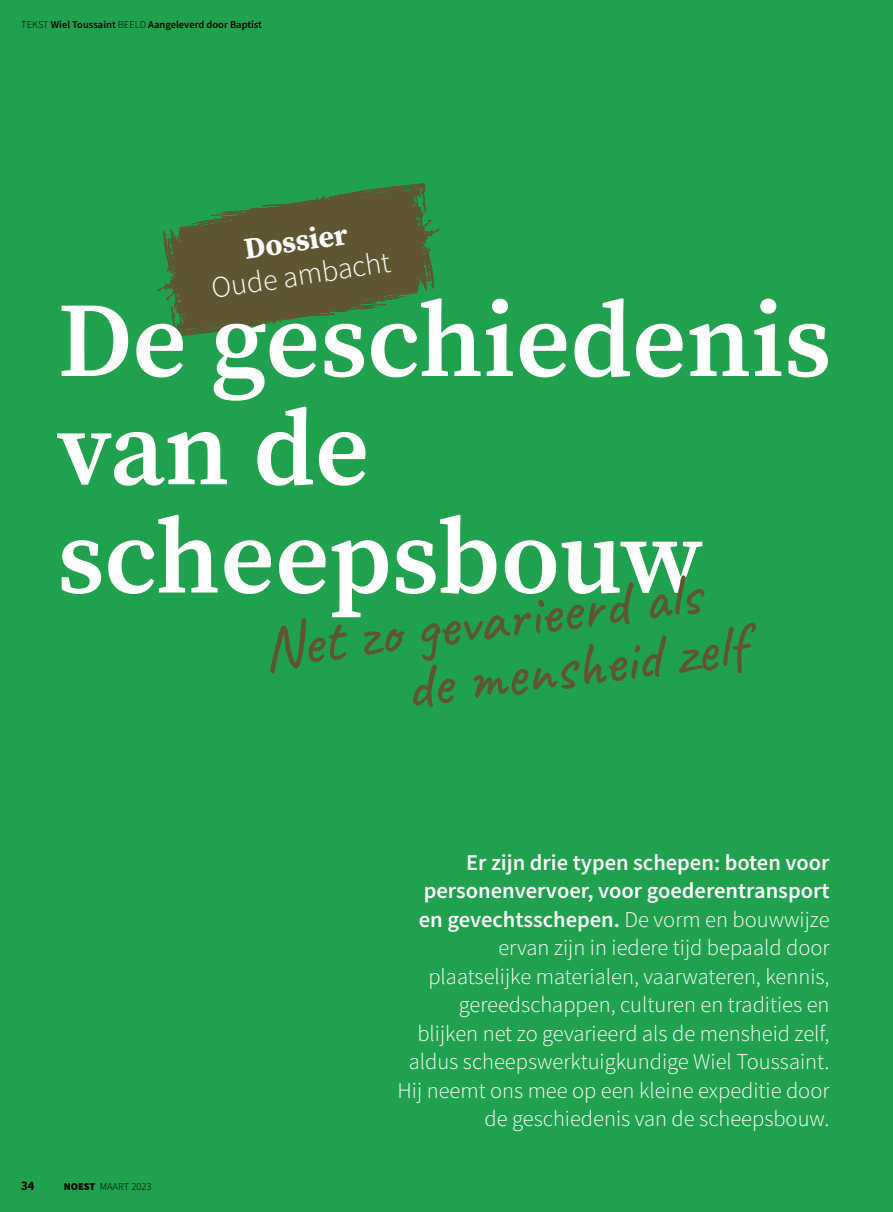
<style>
.page{position:relative;width:893px;height:1212px;background:#20a14d}
.page>*{position:absolute;margin:0;border:0;box-sizing:border-box;transform-origin:0 0}
.t1{font:600 106.05px/108.3px "Source Serif Pro";color:#fff}
.t2{font:500 63px/56.6px "Caveat";color:#5f5631}
.t3{font:300 30px "Source Sans Pro";color:#fff}
.t4{font:700 30px "Source Serif Pro";color:#fff}
.t5{font:300 22.5px/28.5px "Source Sans Pro";color:#fff;text-align:right}
.t6{font:700 12.75px "Source Sans Pro";color:#000}
.t7{font:600 10.5px "Source Sans Pro";color:#000}
.t8{font:300 10.5px "Source Sans Pro";color:#000}
.s1{font-weight:300}
.s2{font-weight:900}
.s3{font-weight:600}
</style>
<div class="page">
<svg style="left:157px;top:183px;width:284px;height:154px;fill:#5f5631"></svg>
<p class="t7" style="left:21px;top:18px;width:242px"><span class="s1">TEKST</span> Wiel Toussaint <span class="s1">BEELD</span> Aangeleverd door Baptist</p>
<h3 class="t4" style="left:241px;top:229px;width:106px;rotate:-9deg">Dossier</h3>
<h3 class="t3" style="left:209px;top:271px;width:182px;rotate:-9deg">Oude ambacht</h3>
<h1 class="t1" style="left:57px;top:285px;width:775px">De geschiedenis van de scheepsbouw</h1>
<h2 class="t2" style="left:395px;top:603px;width:343px;text-indent:-137px;rotate:-7deg">Net zo gevarieerd als de mensheid zelf</h2>
<p class="t6" style="left:21px;top:1177px;width:15px">34</p>
<p class="t8" style="left:64px;top:1180px;width:89px"><span class="s2">NOEST</span> MAART 2023</p>
<p class="t5" style="left:398px;top:848px;width:433px"><span class="s3">Er zijn drie typen schepen: boten voor personenvervoer, voor goederentransport en gevechtsschepen.</span> De vorm en bouwwijze ervan zijn in iedere tijd bepaald door plaatselijke materialen, vaarwateren, kennis, gereedschappen, culturen en tradities en blijken net zo gevarieerd als de mensheid zelf, aldus scheepswerktuigkundige Wiel Toussaint.<br>Hij neemt ons mee op een kleine expeditie door de geschiedenis van de scheepsbouw.</p>
</div>
